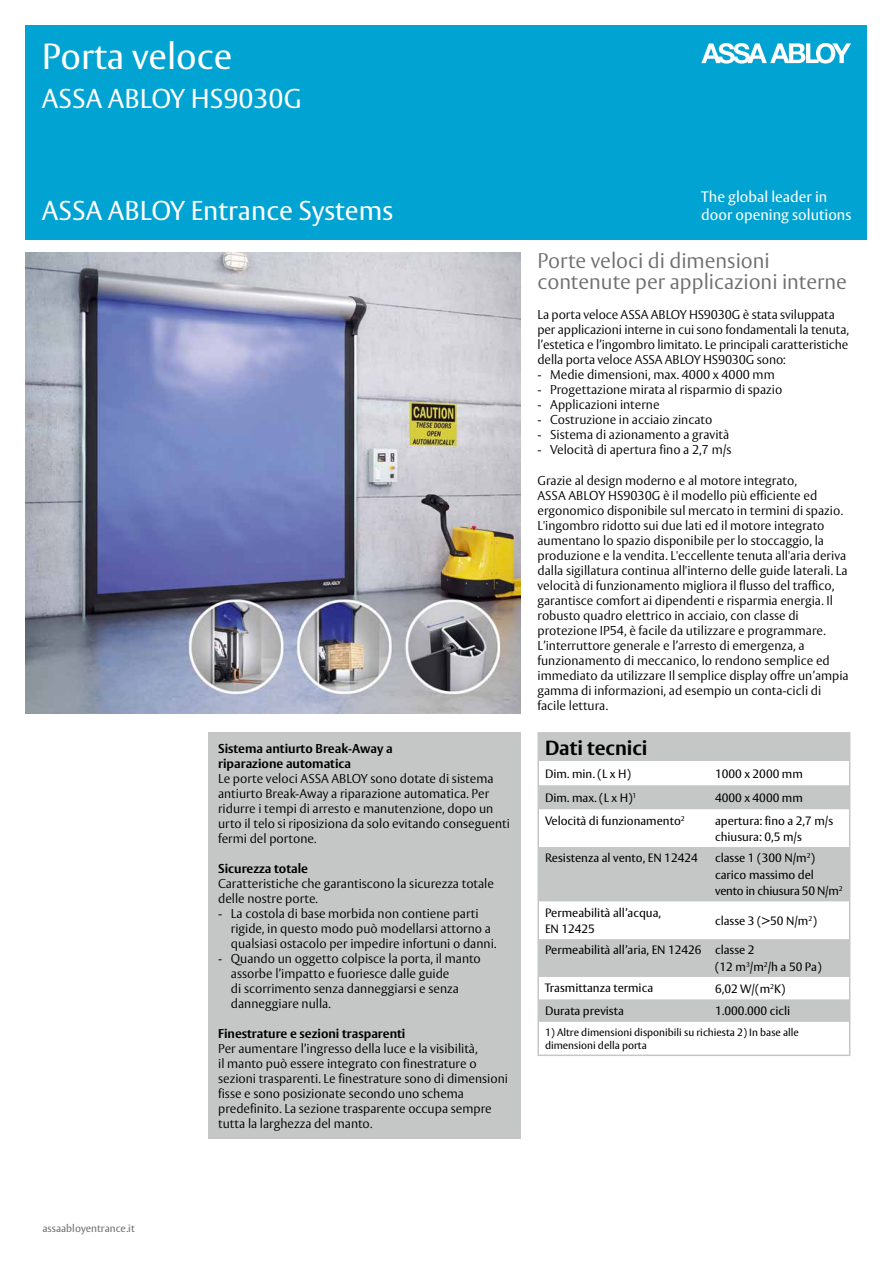
<style>
.page{position:relative;width:893px;height:1263px;background:#fff}
.page>*{position:absolute;margin:0;border:0;box-sizing:border-box;transform-origin:0 0}
.t1{font:36px "ASSA Vesta";color:#fff}
.t2{font:27px "ASSA Vesta";color:#fff}
.t3{font:300 21px/21px "ASSA Vesta";color:#6f6f6e}
.t4{font:700 20.25px "ASSA Vesta";color:#000}
.t5{font:15px/18px "ASSA Vesta";color:#fff}
.t6{font:300 12.75px/15px "ASSA Vesta";color:#000}
.t7{font:700 12.75px/15px "ASSA Vesta";color:#000}
.t8{font:12px/16.5px "ASSA Vesta";color:#000}
.t9{font:10.5px/12.6px "ASSA Vesta";color:#000}
.t10{font:10.5px "ASSA Vesta";color:#6f6f6e}
</style>
<div class="page">
<div style="left:25px;top:25px;width:842px;height:215px;background:#00a3d2"></div>
<svg style="left:701px;top:43px;width:150px;height:21px"></svg>
<img style="left:25px;top:252px;width:495px;height:461px">
<div style="left:207px;top:732px;width:313px;height:406px;background:#c5c6c6"></div>
<div style="left:539px;top:734px;width:310px;height:27px;background:#c5c6c6"></div>
<svg style="left:540px;top:785px;width:307px;height:237px;fill:#c5c6c6"></svg>
<div style="left:537px;top:732px;width:313px;height:324px;border:2px solid #c5c6c6"></div>
<h1 class="t1" style="left:42px;top:35px;width:192px">Porta veloce</h1>
<h2 class="t2" style="left:42px;top:82px;width:262px">ASSA ABLOY HS9030G</h2>
<h2 class="t2" style="left:42px;top:194px;width:353px">ASSA ABLOY Entrance Systems</h2>
<p class="t5" style="left:701px;top:189px;width:152px">The global leader in door opening solutions</p>
<p class="t10" style="left:43px;top:1222px;width:94px">assaabloyentrance.it</p>
<p class="t7" style="left:218px;top:741px;width:176px">Sistema antiurto Break-Away a riparazione automatica</p>
<p class="t6" style="left:218px;top:771px;width:293px">Le porte veloci ASSA ABLOY sono dotate di sistema antiurto Break-Away a riparazione automatica. Per ridurre i tempi di arresto e manutenzione, dopo un urto il telo si riposiziona da solo evitando conseguenti fermi del portone.</p>
<p class="t7" style="left:218px;top:861px;width:91px">Sicurezza totale</p>
<p class="t6" style="left:218px;top:876px;width:277px">Caratteristiche che garantiscono la sicurezza totale delle nostre porte.</p>
<p class="t6" style="left:231px;top:906px;width:267px;text-indent:-13px">- La costola di base morbida non contiene parti rigide, in questo modo può modellarsi attorno a qualsiasi ostacolo per impedire infortuni o danni.</p>
<p class="t6" style="left:231px;top:951px;width:251px;text-indent:-13px">- Quando un oggetto colpisce la porta, il manto assorbe l’impatto e fuoriesce dalle guide<br>di scorrimento senza danneggiarsi e senza danneggiare nulla.</p>
<p class="t7" style="left:218px;top:1026px;width:189px">Finestrature e sezioni trasparenti</p>
<p class="t6" style="left:218px;top:1041px;width:291px">Per aumentare l’ingresso della luce e la visibilità,<br>il manto può essere integrato con finestrature o sezioni trasparenti. Le finestrature sono di dimensioni fisse e sono posizionate secondo uno schema predefinito. La sezione trasparente occupa sempre tutta la larghezza del manto.</p>
<h3 class="t3" style="left:537px;top:251px;width:311px">Porte veloci di dimensioni contenute per applicazioni interne</h3>
<p class="t6" style="left:537px;top:308px;width:313px">La porta veloce ASSA ABLOY HS9030G è stata sviluppata per applicazioni interne in cui sono fondamentali la tenuta, l’estetica e l’ingombro limitato. Le principali caratteristiche della porta veloce ASSA ABLOY HS9030G sono:</p>
<p class="t6" style="left:537px;top:368px;width:239px">- Medie dimensioni, max. 4000 x 4000 mm</p>
<p class="t6" style="left:537px;top:383px;width:246px">- Progettazione mirata al risparmio di spazio</p>
<p class="t6" style="left:537px;top:398px;width:124px">- Applicazioni interne</p>
<p class="t6" style="left:537px;top:413px;width:176px">- Costruzione in acciaio zincato</p>
<p class="t6" style="left:537px;top:428px;width:193px">- Sistema di azionamento a gravità</p>
<p class="t6" style="left:537px;top:443px;width:196px">- Velocità di apertura fino a 2,7 m/s</p>
<p class="t6" style="left:537px;top:473px;width:313px">Grazie al design moderno e al motore integrato,<br>ASSA ABLOY HS9030G è il modello più efficiente ed ergonomico disponibile sul mercato in termini di spazio.<br>L'ingombro ridotto sui due lati ed il motore integrato aumentano lo spazio disponibile per lo stoccaggio, la produzione e la vendita. L'eccellente tenuta all'aria deriva dalla sigillatura continua all'interno delle guide laterali. La velocità di funzionamento migliora il flusso del traffico, garantisce comfort ai dipendenti e risparmia energia. Il robusto quadro elettrico in acciaio, con classe di protezione IP54, è facile da utilizzare e programmare.<br>L’interruttore generale e l’arresto di emergenza, a funzionamento di meccanico, lo rendono semplice ed immediato da utilizzare Il semplice display offre un’ampia gamma di informazioni, ad esempio un conta-cicli di facile lettura.</p>
<h3 class="t4" style="left:545px;top:736px;width:104px">Dati tecnici</h3>
<p class="t8" style="left:545px;top:766px;width:88px">Dim. min. (L x H)</p>
<p class="t8" style="left:715px;top:766px;width:89px">1000 x 2000 mm</p>
<p class="t8" style="left:545px;top:790px;width:93px">Dim. max. (L x H)<sup>1</sup></p>
<p class="t8" style="left:715px;top:790px;width:89px">4000 x 4000 mm</p>
<p class="t8" style="left:545px;top:813px;width:141px">Velocità di funzionamento<sup>2</sup></p>
<p class="t8" style="left:715px;top:813px;width:120px">apertura: fino a 2,7 m/s chiusura: 0,5 m/s</p>
<p class="t8" style="left:545px;top:850px;width:154px">Resistenza al vento, EN 12424</p>
<p class="t8" style="left:715px;top:850px;width:129px">classe 1 (300 N/m<sup>2</sup>) carico massimo del vento in chiusura 50 N/m<sup>2</sup></p>
<p class="t8" style="left:545px;top:905px;width:118px">Permeabilità all’acqua,<br>EN 12425</p>
<p class="t8" style="left:715px;top:913px;width:103px">classe 3 (&gt;50 N/m<sup>2</sup>)</p>
<p class="t8" style="left:715px;top:942px;width:108px;text-indent:-170px">Permeabilità all’aria, EN 12426 classe 2<br>(12 m<sup>3</sup>/m<sup>2</sup>/h a 50 Pa)</p>
<p class="t8" style="left:545px;top:980px;width:110px">Trasmittanza termica</p>
<p class="t8" style="left:715px;top:981px;width:72px">6,02 W/(m<sup>2</sup>K)</p>
<p class="t8" style="left:545px;top:1003px;width:80px">Durata prevista</p>
<p class="t8" style="left:715px;top:1003px;width:77px">1.000.000 cicli</p>
<p class="t9" style="left:545px;top:1026px;width:256px">1) Altre dimensioni disponibili su richiesta 2) In base alle dimensioni della porta</p>
</div>
